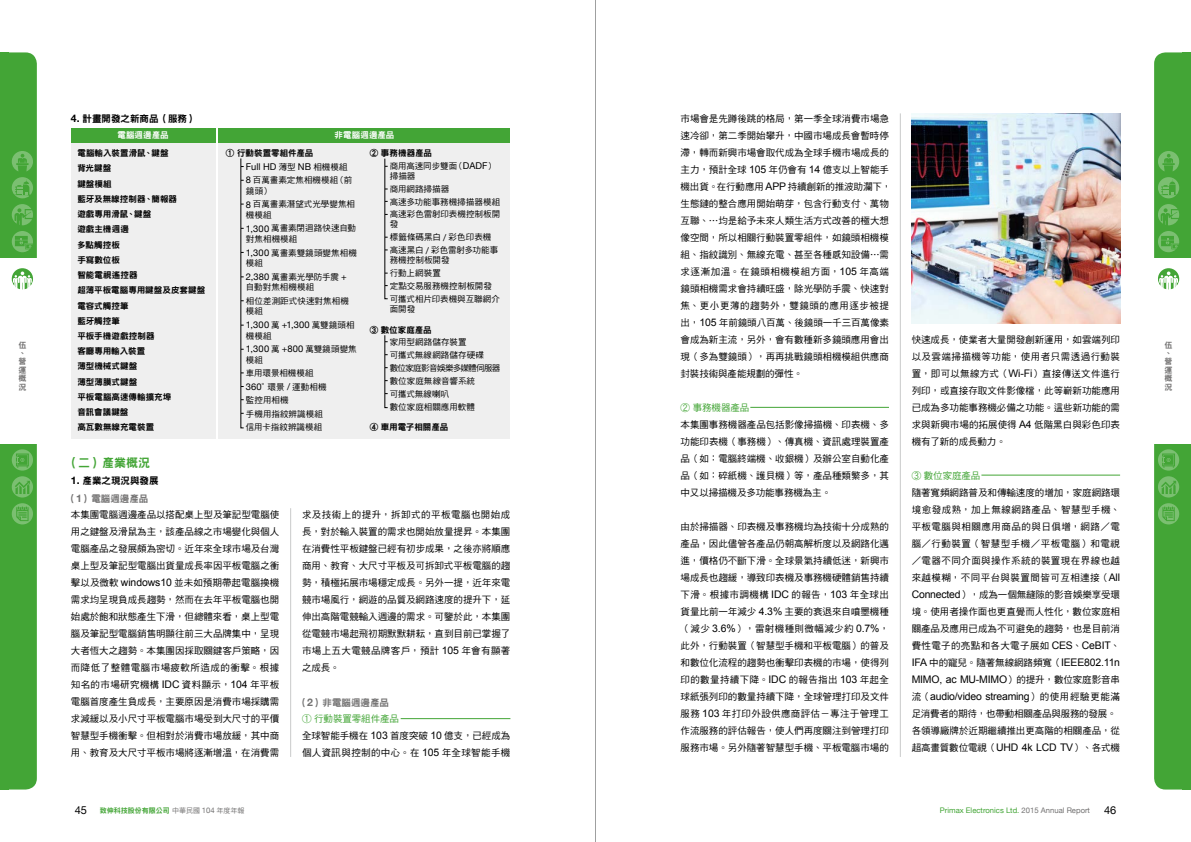
<style>
.page{position:relative;width:1191px;height:842px;background:#fff}
.page>*{position:absolute;margin:0;border:0;box-sizing:border-box;transform-origin:0 0}
.t1{font:12px "DF Hei Std W9";color:#43a536}
.t2{font:11px "Helvetica Neue";color:#000}
.內文{font:10.5px/17px "Arial";letter-spacing:-.02em;color:#000;text-align:justify}
.內文-2{font:9.5px/17px "DF Hei Std W5";letter-spacing:-.005em;color:#000;text-align:justify}
.內文-3{font:9.5px/17px "DF Hei Std W5";letter-spacing:.04em;color:#000}
.內文-4{font:9.5px "DF Hei Std W9";color:#000}
.內文-5{font:9.5px "DF Hei Std W5";letter-spacing:-.01em;color:#43a536}
.內文-6{font:9.5px "DF Hei Std W9";color:#727171}
.小標{font:9.4px "Helvetica Neue";letter-spacing:.015em;color:#000}
.小標-2{font:8.5px/10px "DF Hei Std W5";letter-spacing:.005em;color:#000}
.小標-3{font:8.5px "DF Hei Std W9";letter-spacing:.01em;color:#000}
.小標-4{font:8.5px "DF Hei Std W5";letter-spacing:-.075em;color:#000}
.小標-5{font:8.5px "DF Hei Std W9";letter-spacing:.015em;color:#fff}
.小標-6{font:8.5px "DF Hei Std W9";letter-spacing:-.015em;color:#000}
.t3{font:8px/8.4px "DF Hei Std W9";color:#727171}
.t4{font:7.7px "Helvetica Neue";color:#43a536}
.t5{font:7px "DF Hei Std W9";color:#43a536}
.s1{font-family:"Arial";font-size:10.5px}
.s2{font-family:"Helvetica Neue";font-weight:700;font-size:10.5px}
.s3{font-family:"DF Hei Std W5";font-size:8.5px}
.s4{font-family:"Helvetica Neue";font-size:9.4px}
.s5{font-family:"DF Hei Std W5";font-size:9.5px}
.s6{color:#727171}
.s7{font-family:"DF Hei Std W5";color:#727171}
.s8{font-family:"Helvetica Neue";font-size:7.7px;color:#727171}
</style>
<div class="page">
<hr style="left:900px;top:113px;width:1px;height:644px;background:#c9caca">
<hr style="left:290px;top:508px;width:1px;height:249px;background:#c9caca">
<div style="left:71px;top:137px;width:144px;height:302px;background:#efefef"></div>
<div style="left:218px;top:137px;width:292px;height:302px;background:#efefef"></div>
<div style="left:71px;top:128px;width:144px;height:14px;background:#43a536"></div>
<div style="left:218px;top:128px;width:292px;height:14px;background:#43a536"></div>
<svg style="left:240px;top:158px;width:4px;height:270px"></svg>
<svg style="left:384px;top:158px;width:4px;height:141px"></svg>
<svg style="left:384px;top:335px;width:4px;height:73px"></svg>
<hr style="left:401px;top:718px;width:109px;height:1px;background:#43a536">
<hr style="left:750px;top:407px;width:139px;height:1px;background:#43a536">
<hr style="left:981px;top:475px;width:139px;height:1px;background:#43a536">
<img style="left:911px;top:113px;width:209px;height:210px">
<hr style="left:595px;top:0;width:1px;height:842px;background:#9fa0a0">
<svg style="left:0;top:52px;width:37px;height:737px"></svg>
<svg style="left:1154px;top:52px;width:37px;height:737px"></svg>
<p class="內文-2" style="left:680px;top:109px;width:212px;text-align:left">市場會是先蹲後跳的格局，第一季全球消費市場急速冷卻，第二季開始攀升，中國市場成長會暫時停滯，轉而新興市場會取代成為全球手機市場成長的主力，預計全球 <span class="s1">105</span> 年仍會有 <span class="s1">14</span> 億支以上智能手機出貨。在行動應用 <span class="s1">APP</span> 持續創新的推波助瀾下，生態鏈的整合應用開始萌芽，包含行動支付、萬物互聯、⋯均是給予未來人類生活方式改善的極大想像空間，所以相關行動裝置零組件，如鏡頭相機模組、指紋識別、無線充電、甚至各種感知設備⋯需求逐漸加溫。在鏡頭相機模組方面，<span class="s1">105</span> 年高端鏡頭相機需求會持續旺盛，除光學防手震、快速對焦、更小更薄的趨勢外，雙鏡頭的應用逐步被提出，<span class="s1">105</span> 年前鏡頭八百萬、後鏡頭一千三百萬像素會成為新主流，另外，會有數種新多鏡頭應用會出現（多為雙鏡頭），再再挑戰鏡頭相機模組供應商封裝技術與產能規劃的彈性。</p>
<p class="內文-5" style="left:680px;top:402px;width:70px">② 事務機器產品</p>
<p class="內文-2" style="left:680px;top:415px;width:210px">本集團事務機器產品包括影像掃描機、印表機、多功能印表機（事務機）、傳真機、資訊處理裝置產品（如：電腦終端機、收銀機）及辦公室自動化產品（如：碎紙機、護貝機）等，產品種類繁多，其中又以掃描機及多功能事務機為主。</p>
<p class="內文-2" style="left:680px;top:517px;width:210px">由於掃描器、印表機及事務機均為技術十分成熟的產品，因此儘管各產品仍朝高解析度以及網路化邁進，價格仍不斷下滑。全球景氣持續低迷，新興市場成長也趨緩，導致印表機及事務機硬體銷售持續下滑。根據市調機構 <span class="s1">IDC</span> 的報告，<span class="s1">103</span> 年全球出貨量比前一年減少 <span class="s1">4.3%</span> 主要的衰退來自噴墨機種（減少 <span class="s1">3.6%</span>），雷射機種則微幅減少約 <span class="s1">0.7%</span>，此外，行動裝置（智慧型手機和平板電腦）的普及和數位化流程的趨勢也衝擊印表機的市場，使得列印的數量持續下降。<span class="s1">IDC</span> 的報告指出 <span class="s1">103</span> 年起全球紙張列印的數量持續下降，全球管理打印及文件服務 <span class="s1">103</span> 年打印外設供應商評估－專注于管理工作流服務的評估報告，使人們再度關注到管理打印服務市場。另外隨著智慧型手機、平板電腦市場的</p>
<p class="內文-4" style="left:71px;top:113px;width:127px"><span class="s2">4.</span> 計畫開發之新商品（服務）</p>
<p class="小標-5" style="left:117px;top:131px;width:53px">電腦週邊產品</p>
<p class="小標-5" style="left:334px;top:131px;width:61px">非電腦週邊產品</p>
<p class="小標-3" style="left:77px;top:148px;width:93px">電腦輸入裝置滑鼠、鍵盤</p>
<p class="小標-3" style="left:77px;top:164px;width:36px">背光鍵盤</p>
<p class="小標-3" style="left:77px;top:179px;width:36px">鍵盤模組</p>
<p class="小標-3" style="left:77px;top:194px;width:101px">藍牙及無線控制器、簡報器</p>
<p class="小標-3" style="left:77px;top:209px;width:75px">遊戲專用滑鼠、鍵盤</p>
<p class="小標-3" style="left:77px;top:225px;width:53px">遊戲主機週邊</p>
<p class="小標-3" style="left:77px;top:240px;width:44px">多點觸控板</p>
<p class="小標-3" style="left:77px;top:255px;width:44px">手寫數位板</p>
<p class="小標-3" style="left:77px;top:270px;width:62px">智能電視遙控器</p>
<p class="小標-3" style="left:77px;top:286px;width:129px">超薄平板電腦專用鍵盤及皮套鍵盤</p>
<p class="小標-3" style="left:77px;top:301px;width:53px">電容式觸控筆</p>
<p class="小標-3" style="left:77px;top:316px;width:44px">藍牙觸控筆</p>
<p class="小標-3" style="left:77px;top:331px;width:79px">平板手機遊戲控制器</p>
<p class="小標-3" style="left:77px;top:347px;width:69px">客廳專用輸入裝置</p>
<p class="小標-3" style="left:77px;top:362px;width:62px">薄型機械式鍵盤</p>
<p class="小標-3" style="left:77px;top:377px;width:61px">薄型薄膜式鍵盤</p>
<p class="小標-3" style="left:77px;top:392px;width:95px">平板電腦高速傳輸擴充埠</p>
<p class="小標-3" style="left:77px;top:407px;width:53px">音訊會議鍵盤</p>
<p class="小標-3" style="left:77px;top:423px;width:78px">高瓦數無線充電裝置</p>
<p class="小標-3" style="left:226px;top:148px;width:89px">① 行動裝置零組件產品</p>
<p class="小標" style="left:246px;top:160px;width:103px">Full HD <span class="s3">薄型</span> NB <span class="s3">相機模組</span></p>
<p class="小標-2" style="left:246px;top:175px;width:108px;line-height:10.7px"><span class="s4">8</span> 百萬畫素定焦相機模組（前鏡頭）</p>
<p class="小標-2" style="left:246px;top:199px;width:111px;line-height:10.7px"><span class="s4">8</span> 百萬畫素潛望式光學變焦相機模組</p>
<p class="小標-2" style="left:246px;top:223px;width:112px;line-height:10.6px"><span class="s4">1,300</span> 萬畫素閉迴路快速自動對焦相機模組</p>
<p class="小標-2" style="left:246px;top:247px;width:112px;line-height:10.7px"><span class="s4">1,300</span> 萬畫素雙鏡頭變焦相機模組</p>
<p class="小標-2" style="left:246px;top:271px;width:102px;line-height:10.6px"><span class="s4">2,380</span> 萬畫素光學防手震 <span class="s4">+</span>自動對焦相機模組</p>
<p class="小標-2" style="left:246px;top:295px;width:104px;line-height:10.6px">相位差測距式快速對焦相機模組</p>
<p class="小標" style="left:246px;top:318px;width:110px">1,300 <span class="s3">萬</span> +1,300 <span class="s3">萬雙鏡頭相</span></p>
<p class="小標-2" style="left:246px;top:330px;width:27px">機模組</p>
<p class="小標" style="left:246px;top:342px;width:112px">1,300 <span class="s3">萬</span> +800 <span class="s3">萬雙鏡頭變焦</span></p>
<p class="小標-2" style="left:246px;top:355px;width:19px">模組</p>
<p class="小標-2" style="left:246px;top:368px;width:69px">車用環景相機模組</p>
<p class="小標-2" style="left:246px;top:381px;width:82px"><span class="s4">360</span>°環景 <span class="s4">/</span> 運動相機</p>
<p class="小標-2" style="left:246px;top:395px;width:44px">監控用相機</p>
<p class="小標-2" style="left:246px;top:408px;width:78px">手機用指紋辨識模組</p>
<p class="小標-2" style="left:246px;top:422px;width:78px">信用卡指紋辨識模組</p>
<p class="小標-3" style="left:370px;top:148px;width:64px">② 事務機器產品</p>
<p class="小標-2" style="left:390px;top:161px;width:107px">商用高速同步雙面（<span class="s4">DADF</span>）掃描器</p>
<p class="小標-2" style="left:390px;top:184px;width:61px">商用網路掃描器</p>
<p class="小標-2" style="left:390px;top:196px;width:112px">高速多功能事務機掃描器模組</p>
<p class="小標-2" style="left:390px;top:209px;width:112px">高速彩色雷射印表機控制板開發</p>
<p class="小標-2" style="left:390px;top:232px;width:103px">標籤條碼黑白 <span class="s4">/</span> 彩色印表機</p>
<p class="小標-2" style="left:390px;top:245px;width:110px">高速黑白 <span class="s4">/</span> 彩色雷射多功能事務機控制板開發</p>
<p class="小標-2" style="left:390px;top:268px;width:53px">行動上網裝置</p>
<p class="小標-2" style="left:390px;top:281px;width:104px">定點交易服務機控制板開發</p>
<p class="小標-2" style="left:390px;top:293px;width:112px">可攜式相片印表機與互聯網介面開發</p>
<p class="小標-3" style="left:370px;top:325px;width:63px">③ 數位家庭產品</p>
<p class="小標-2" style="left:390px;top:337px;width:78px">家用型網路儲存裝置</p>
<p class="小標-2" style="left:390px;top:350px;width:96px">可攜式無線網路儲存硬碟</p>
<p class="小標-4" style="left:390px;top:363px;width:112px">數位家庭影音娛樂多媒體伺服器</p>
<p class="小標-2" style="left:390px;top:376px;width:87px">數位家庭無線音響系統</p>
<p class="小標-2" style="left:390px;top:388px;width:61px">可攜式無線喇叭</p>
<p class="小標-2" style="left:390px;top:401px;width:87px">數位家庭相關應用軟體</p>
<p class="小標-6" style="left:370px;top:423px;width:80px">④ 車用電子相關產品</p>
<p class="內文-2" style="left:911px;top:330px;width:210px">快速成長，使業者大量開發創新運用，如雲端列印以及雲端掃描機等功能，使用者只需透過行動裝置，即可以無線方式（<span class="s1">Wi-Fi</span>）直接傳送文件進行列印，或直接存取文件影像檔，此等嶄新功能應用已成為多功能事務機必備之功能。這些新功能的需求與新興市場的拓展使得 <span class="s1">A4</span> 低階黑白與彩色印表機有了新的成長動力。</p>
<p class="內文-5" style="left:911px;top:470px;width:70px">③ 數位家庭產品</p>
<p class="內文-2" style="left:911px;top:483px;width:210px">隨著寬頻網路普及和傳輸速度的增加，家庭網路環境愈發成熟，加上無線網路產品、智慧型手機、平板電腦與相關應用商品的與日俱增，網路／電腦／行動裝置（智慧型手機／平板電腦）和電視／電器不同介面與操作系統的裝置現在界線也越來越模糊，不同平台與裝置間皆可互相連接（<span class="s1">All Connected</span>），成為一個無縫隙的影音娛樂享受環境。使用者操作面也更直覺而人性化，數位家庭相關產品及應用已成為不可避免的趨勢，也是目前消費性電子的亮點和各大電子展如 <span class="s1">CES</span>、<span class="s1">CeBIT</span>、</p>
<p class="內文" style="left:911px;top:654px;width:210px">IFA <span class="s5">中的寵兒。隨著無線網路頻寬（</span>IEEE802.11n MIMO, ac MU-MIMO<span class="s5">）的提升，數位家庭影音串流（</span>audio/video streaming<span class="s5">）的使用經驗更能滿</span></p>
<p class="內文-2" style="left:911px;top:704px;width:207px">足消費者的期待，也帶動相關產品與服務的發展。</p>
<p class="內文-2" style="left:911px;top:721px;width:210px">各領導廠牌於近期繼續推出更高階的相關產品，從超高畫質數位電視（<span class="s1">UHD 4k LCD TV</span>）、各式機</p>
<p class="t3" style="left:18px;top:340px;width:9px">伍、營運概況</p>
<p class="t3" style="left:1164px;top:340px;width:9px">伍、營運概況</p>
<p class="t1" style="left:66px;top:456px;width:86px">（二）產業概況</p>
<p class="內文-4" style="left:71px;top:475px;width:89px"><span class="s2">1.</span> 產業之現況與發展</p>
<p class="內文-2" style="left:71px;top:505px;width:210px">本集團電腦週邊產品以搭配桌上型及筆記型電腦使用之鍵盤及滑鼠為主，該產品線之市場變化與個人電腦產品之發展頗為密切。近年來全球市場及台灣桌上型及筆記型電腦出貨量成長率因平板電腦之衝擊以及微軟 <span class="s1">windows10</span> 並未如預期帶起電腦換機需求均呈現負成長趨勢，然而在去年平板電腦也開始處於飽和狀態產生下滑，但總體來看，桌上型電腦及筆記型電腦銷售明顯往前三大品牌集中，呈現大者恆大之趨勢。本集團因採取關鍵客戶策略，因而降低了整體電腦市場疲軟所造成的衝擊。根據知名的市場研究機構 <span class="s1">IDC</span> 資料顯示，<span class="s1">104</span> 年平板電腦首度產生負成長，主要原因是消費市場採購需求減緩以及小尺寸平板電腦市場受到大尺寸的平價智慧型手機衝擊。但相對於消費市場放緩，其中商用、教育及大尺寸平板市場將逐漸增溫，在消費需</p>
<p class="內文-2" style="left:302px;top:505px;width:210px">求及技術上的提升，拆卸式的平板電腦也開始成長，對於輸入裝置的需求也開始放量提昇。本集團在消費性平板鍵盤已經有初步成果，之後亦將順應商用、教育、大尺寸平板及可拆卸式平板電腦的趨勢，積極拓展市場穩定成長。另外一提，近年來電競市場風行，網遊的品質及網路速度的提升下，延伸出高階電競輸入週邊的需求。可鑒於此，本集團從電競市場起飛初期默默耕耘，直到目前已掌握了市場上五大電競品牌客戶，預計 <span class="s1">105</span> 年會有顯著之成長。</p>
<p class="內文-6" style="left:67px;top:493px;width:83px">（<span class="s2">1</span>）電腦週邊產品</p>
<p class="內文-6" style="left:298px;top:697px;width:93px">（<span class="s2">2</span>）非電腦週邊產品</p>
<p class="內文-5" style="left:302px;top:713px;width:98px">① 行動裝置零組件產品</p>
<p class="內文-3" style="left:302px;top:726px;width:210px">全球智能手機在 <span class="s1">103</span> 首度突破 <span class="s1">10</span> 億支，已經成為個人資訊與控制的中心。在 <span class="s1">105</span> 年全球智能手機</p>
<p class="t2" style="left:75px;top:802px;width:14px">45</p>
<p class="t4" style="left:939px;top:805px;width:152px">Primax Electronics Ltd. <span class="s6">2015 Annual Report</span></p>
<p class="t2" style="left:1104px;top:802px;width:14px">46</p>
<p class="t5" style="left:100px;top:807px;width:146px">致伸科技股份有限公司<span class="s7">中華民國</span> <span class="s8">104</span> <span class="s7">年度年報</span></p>
</div>
